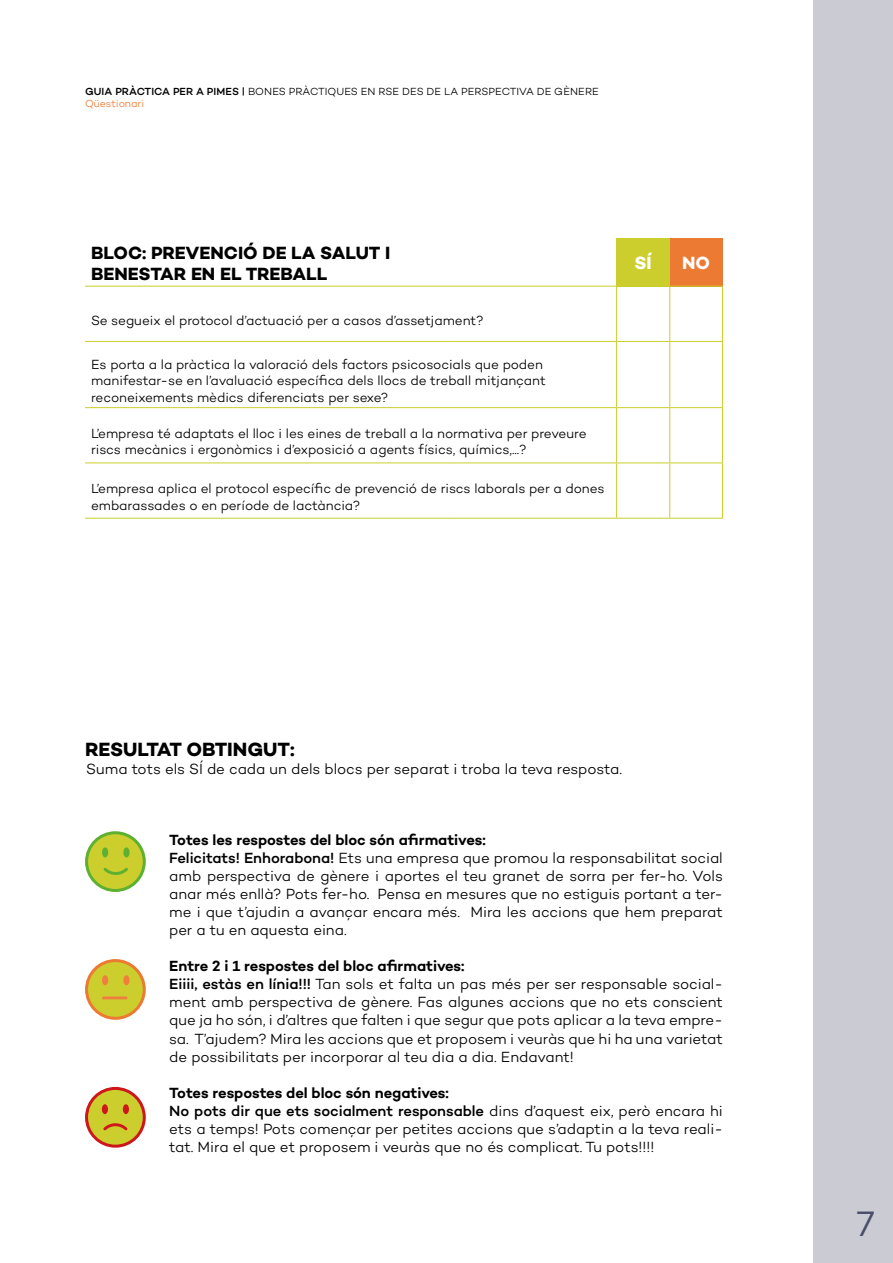
<style>
.page{position:relative;width:893px;height:1263px;background:#fff}
.page>*{position:absolute;margin:0;border:0;box-sizing:border-box;transform-origin:0 0}
.t1{font:300 35.85px "Campton";color:#494d69}
.t2{font:700 19.5px "Campton";letter-spacing:-.01em;color:#000}
.t3{font:700 18px/21.6px "Campton";color:#000}
.t4{font:700 18px "Campton";color:#fff}
.t5{font:300 15px/18px "Campton";letter-spacing:-.01em;color:#000}
.t6{font:300 13.5px/16.2px "Campton";letter-spacing:-.01em;color:#000}
.t7{font:300 10.5px/12.6px "Campton";color:#000}
.s1{font-weight:500}
.s2{color:#ec7a33}
.s3{font-weight:600}
</style>
<div class="page">
<div style="left:617px;top:238px;width:53px;height:48px;background:#cbce2c"></div>
<div style="left:670px;top:238px;width:52px;height:48px;background:#ec7a33"></div>
<hr style="left:85px;top:286px;width:367px;height:1px;background:#cbce2c">
<hr style="left:452px;top:286px;width:165px;height:1px;background:#cbce2c">
<hr style="left:85px;top:341px;width:367px;height:1px;background:#cbce2c">
<hr style="left:452px;top:341px;width:165px;height:1px;background:#cbce2c">
<hr style="left:85px;top:407px;width:367px;height:1px;background:#cbce2c">
<hr style="left:452px;top:407px;width:165px;height:1px;background:#cbce2c">
<hr style="left:85px;top:462px;width:367px;height:1px;background:#cbce2c">
<hr style="left:452px;top:462px;width:165px;height:1px;background:#cbce2c">
<hr style="left:85px;top:518px;width:367px;height:1px;background:#cbce2c">
<hr style="left:452px;top:518px;width:165px;height:1px;background:#cbce2c">
<hr style="left:617px;top:286px;width:53px;height:1px;background:#cbce2c">
<hr style="left:616px;top:286px;width:1px;height:55px;background:#cbce2c">
<hr style="left:670px;top:286px;width:53px;height:1px;background:#cbce2c">
<hr style="left:669px;top:286px;width:1px;height:55px;background:#cbce2c">
<hr style="left:722px;top:286px;width:1px;height:55px;background:#cbce2c">
<hr style="left:617px;top:341px;width:53px;height:1px;background:#cbce2c">
<hr style="left:616px;top:342px;width:1px;height:65px;background:#cbce2c">
<hr style="left:670px;top:341px;width:53px;height:1px;background:#cbce2c">
<hr style="left:669px;top:342px;width:1px;height:65px;background:#cbce2c">
<hr style="left:722px;top:342px;width:1px;height:65px;background:#cbce2c">
<hr style="left:617px;top:407px;width:53px;height:1px;background:#cbce2c">
<hr style="left:616px;top:408px;width:1px;height:54px;background:#cbce2c">
<hr style="left:670px;top:407px;width:53px;height:1px;background:#cbce2c">
<hr style="left:669px;top:408px;width:1px;height:54px;background:#cbce2c">
<hr style="left:722px;top:408px;width:1px;height:54px;background:#cbce2c">
<hr style="left:617px;top:462px;width:53px;height:1px;background:#cbce2c">
<hr style="left:616px;top:463px;width:1px;height:55px;background:#cbce2c">
<hr style="left:670px;top:462px;width:53px;height:1px;background:#cbce2c">
<hr style="left:669px;top:463px;width:1px;height:55px;background:#cbce2c">
<hr style="left:722px;top:463px;width:1px;height:55px;background:#cbce2c">
<hr style="left:617px;top:518px;width:53px;height:1px;background:#cbce2c">
<hr style="left:670px;top:518px;width:53px;height:1px;background:#cbce2c">
<div style="left:87px;top:1088px;width:57px;height:58px;background:#cbce2c;border-radius:50%"></div>
<div style="left:85px;top:1087px;width:61px;height:61px;border:3px solid #cd171a;border-radius:50%"></div>
<div style="left:102px;top:1104px;width:6px;height:10px;background:#cd171a;border-radius:50%"></div>
<div style="left:123px;top:1104px;width:6px;height:10px;background:#cd171a;border-radius:50%"></div>
<svg style="left:103px;top:1123px;width:25px;height:7px"></svg>
<div style="left:87px;top:833px;width:57px;height:57px;background:#cbce2c;border-radius:50%"></div>
<div style="left:85px;top:831px;width:61px;height:61px;border:3px solid #5eb130;border-radius:50%"></div>
<div style="left:102px;top:847px;width:6px;height:10px;background:#5eb130;border-radius:50%"></div>
<div style="left:123px;top:847px;width:7px;height:10px;background:#5eb130;border-radius:50%"></div>
<svg style="left:103px;top:868px;width:25px;height:7px"></svg>
<div style="left:87px;top:960px;width:57px;height:58px;background:#cbce2c;border-radius:50%"></div>
<div style="left:85px;top:959px;width:61px;height:61px;border:3px solid #ec7a33;border-radius:50%"></div>
<div style="left:102px;top:975px;width:6px;height:10px;background:#f07f3f;border-radius:50%"></div>
<div style="left:123px;top:975px;width:7px;height:10px;background:#f07f3f;border-radius:50%"></div>
<hr style="left:102px;top:996px;width:25px;height:3px;background:#f07f3f">
<div style="left:813px;top:0;width:80px;height:1263px;background:#cacbd3"></div>
<p class="t7" style="left:85px;top:85px;width:515px"><span class="s1">GUIA PRÀCTICA PER A PIMES |</span> BONES PRÀCTIQUES EN RSE DES DE LA PERSPECTIVA DE GÈNERE<br><span class="s2">Qüestionari</span></p>
<p class="t3" style="left:91px;top:241px;width:301px">BLOC: PREVENCIÓ DE LA SALUT I<br>BENESTAR EN EL TREBALL</p>
<p class="t4" style="left:634px;top:252px;width:19px">SÍ</p>
<p class="t4" style="left:682px;top:252px;width:29px">NO</p>
<p class="t6" style="left:91px;top:312px;width:394px">Se segueix el protocol d’actuació per a casos d’assetjament?</p>
<p class="t6" style="left:91px;top:356px;width:456px">Es porta a la pràctica la valoració dels factors psicosocials que poden manifestar-se en l’avaluació específica dels llocs de treball mitjançant reconeixements mèdics diferenciats per sexe?</p>
<p class="t6" style="left:91px;top:425px;width:497px">L’empresa té adaptats el lloc i les eines de treball a la normativa per preveure riscs mecànics i ergonòmics i d’exposició a agents físics, químics,...?</p>
<p class="t6" style="left:91px;top:480px;width:515px">L’empresa aplica el protocol específic de prevenció de riscs laborals per a dones embarassades o en període de lactància?</p>
<h2 class="t2" style="left:85px;top:736px;width:211px">RESULTAT OBTINGUT:</h2>
<p class="t5" style="left:86px;top:759px;width:537px">Suma tots els SÍ de cada un dels blocs per separat i troba la teva resposta.</p>
<p class="t5" style="left:169px;top:831px;width:555px"><span class="s3">Totes les respostes del bloc són afirmatives:<br></span><span class="s1">Felicitats! Enhorabona!</span> Ets una empresa que promou la responsabilitat social amb perspectiva de gènere i aportes el teu granet de sorra per fer-ho. Vols anar més enllà? Pots fer-ho. Pensa en mesures que no estiguis portant a ter&shy;me i que t’ajudin a avançar encara més. Mira les accions que hem preparat per a tu en aquesta eina.</p>
<p class="t5" style="left:169px;top:957px;width:555px"><span class="s3">Entre 2 i 1 respostes del bloc afirmatives:<br></span><span class="s1">Eiiii, estàs en línia!!!</span> Tan sols et falta un pas més per ser responsable social&shy;ment amb perspectiva de gènere. Fas algunes accions que no ets conscient que ja ho són, i d’altres que falten i que segur que pots aplicar a la teva empre&shy;sa. T’ajudem? Mira les accions que et proposem i veuràs que hi ha una varietat de possibilitats per incorporar al teu dia a dia. Endavant!</p>
<p class="t5" style="left:169px;top:1083px;width:555px"><span class="s3">Totes respostes del bloc són negatives:<br></span><span class="s1">No pots dir que ets socialment responsable</span> dins d’aquest eix, però encara hi ets a temps! Pots començar per petites accions que s’adaptin a la teva reali&shy;tat. Mira el que et proposem i veuràs que no és complicat. Tu pots!!!!</p>
<h1 class="t1" style="left:857px;top:1202px;width:20px">7</h1>
</div>
